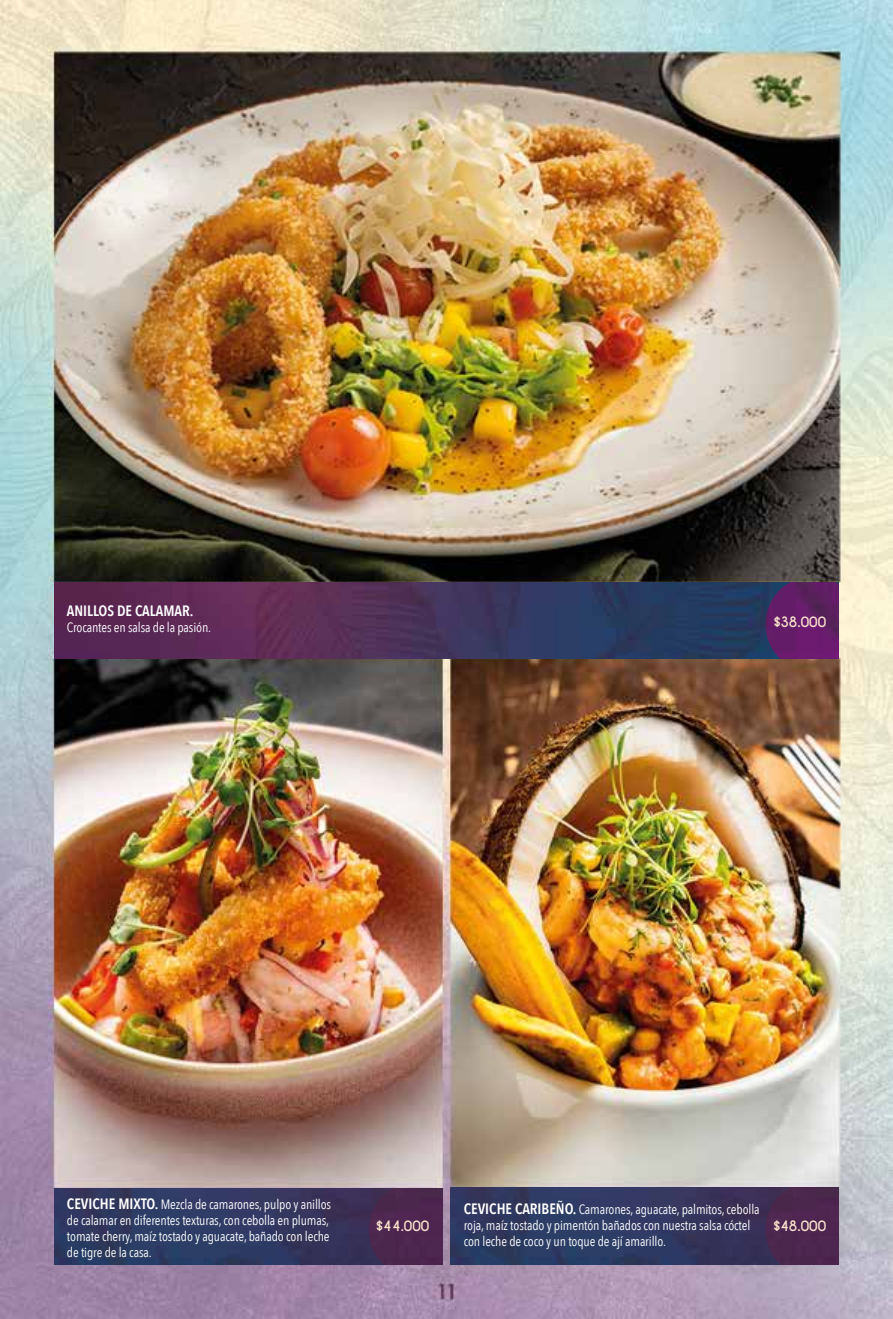
<style>
.page{position:relative;width:893px;height:1319px;background:#fff}
.page>*{position:absolute;margin:0;border:0;box-sizing:border-box;transform-origin:0 0}
.t1{font:600 15px "Avenir Next Condensed";color:#fff}
.t2{font:13.5px/16.2px "Avenir Next Condensed";letter-spacing:-.01em;color:#fff}
.t3{font:700 13.5px "Caviar Dreams";color:#fce6ce}
.s1{font-weight:600;font-size:15px}
</style>
<div class="page">
<img style="left:0;top:0;width:892px;height:1318px">
<img style="left:451px;top:1187px;width:314px;height:76px">
<svg style="left:765px;top:1187px;width:74px;height:76px;background:#4a274e"></svg>
<img style="left:54px;top:1187px;width:315px;height:77px">
<svg style="left:369px;top:1187px;width:73px;height:77px;background:#4c2950"></svg>
<img style="left:54px;top:582px;width:711px;height:76px">
<svg style="left:765px;top:582px;width:74px;height:76px;background:#5d1f67"></svg>
<p class="t1" style="left:67px;top:597px;width:128px">ANILLOS DE CALAMAR.</p>
<p class="t2" style="left:67px;top:618px;width:146px">Crocantes en salsa de la pasión.</p>
<p class="t3" style="left:774px;top:613px;width:54px">$38.000</p>
<p class="t2" style="left:67px;top:1194px;width:266px"><span class="s1">CEVICHE MIXTO.</span> Mezcla de camarones, pulpo y anillos de calamar en diferentes texturas, con cebolla en plumas, tomate cherry, maíz tostado y aguacate, bañado con leche de tigre de la casa.</p>
<p class="t2" style="left:464px;top:1200px;width:297px"><span class="s1">CEVICHE CARIBEÑO.</span> Camarones, aguacate, palmitos, cebolla roja, maíz tostado y pimentón bañados con nuestra salsa cóctel con leche de coco y un toque de ají amarillo.</p>
<p class="t3" style="left:377px;top:1217px;width:54px">$44.000</p>
<p class="t3" style="left:774px;top:1217px;width:54px">$48.000</p>
</div>
